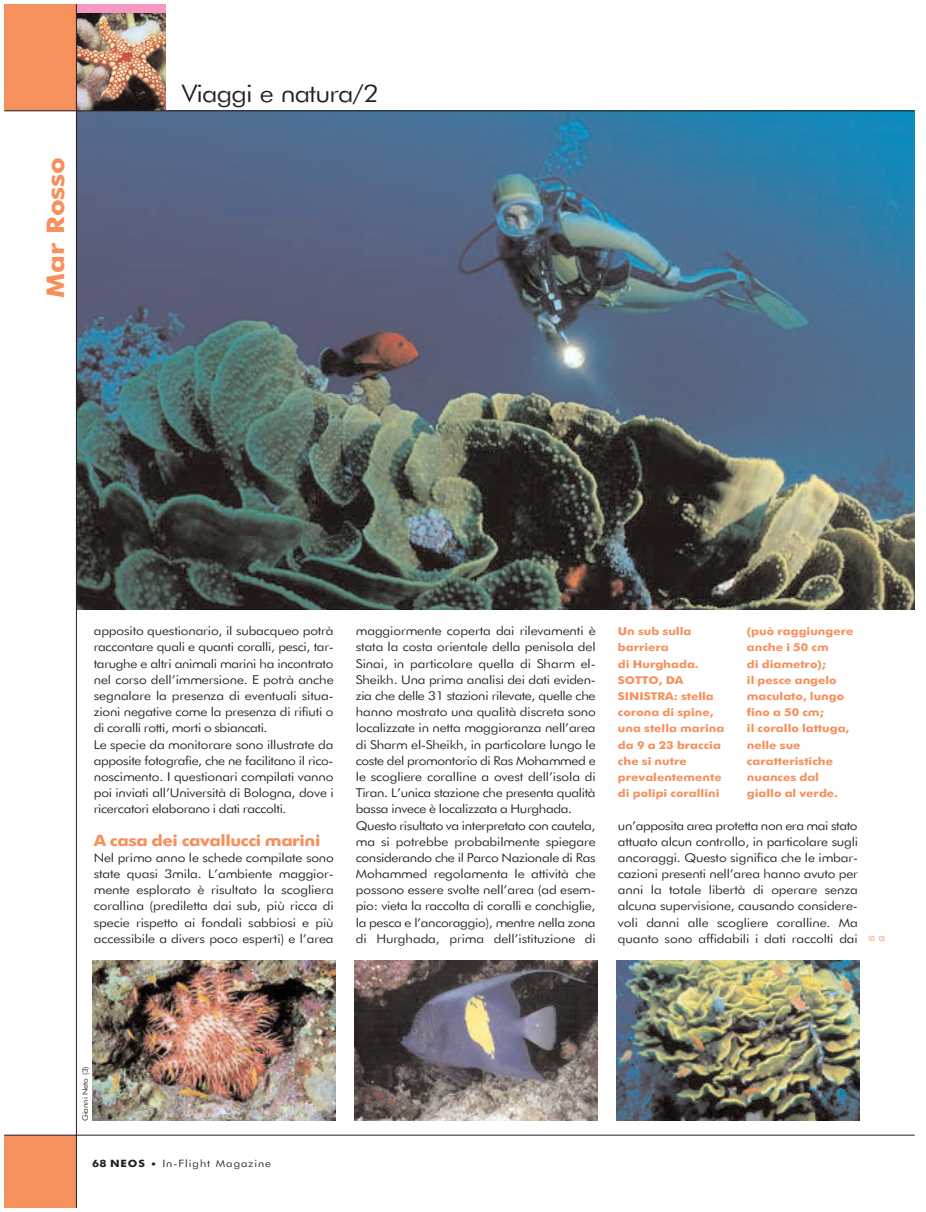
<style>
.page{position:relative;width:926px;height:1212px;background:#fff}
.page>*{position:absolute;margin:0;border:0;box-sizing:border-box;transform-origin:0 0}
.t1{font:300 27px "Neos";letter-spacing:-.03em;color:#231f20}
.t2{font:700 27px "Neos";color:#f6905c}
.t3{font:700 17.25px "Neos";letter-spacing:-.025em;color:#f6905c}
.t4{font:300 13.5px/16.2px "Neos";letter-spacing:-.015em;color:#231f20}
.t5{font:700 12px/16.2px "Neos";color:#f6905c}
.t6{font:12px "Courier";color:#f6905c}
.t7{font:300 11.25px "Neos";letter-spacing:.09em;color:#231f20}
.t8{font:300 8.25px "Neos";letter-spacing:-.02em;color:#231f20}
.s1{font-weight:700}
.s2{font-weight:700;font-size:12px}
</style>
<div class="page">
<img style="left:77px;top:111px;width:837px;height:499px">
<div style="left:77px;top:4px;width:89px;height:107px;background:#f499c2"></div>
<img style="left:77px;top:13px;width:89px;height:97px">
<div style="left:4px;top:4px;width:73px;height:106px;background:#f6905c"></div>
<div style="left:4px;top:1135px;width:73px;height:73px;background:#f6905c"></div>
<hr style="left:76px;top:4px;width:1px;height:1204px;background:#231f20">
<hr style="left:4px;top:1135px;width:910px;height:1px;background:#231f20">
<hr style="left:4px;top:110px;width:910px;height:1px;background:#231f20">
<img style="left:616px;top:960px;width:243px;height:161px">
<img style="left:92px;top:960px;width:243px;height:161px">
<img style="left:354px;top:960px;width:243px;height:161px">
<h1 class="t2" style="left:46px;top:298px;width:143px;rotate:-90deg">Mar Rosso</h1>
<h1 class="t1" style="left:182px;top:83px;width:199px">Viaggi e natura/2</h1>
<p class="t4" style="left:94px;top:624px;width:241px">apposito questionario, il subacqueo potrà raccontare quali e quanti coralli, pesci, tar&shy;tarughe e altri animali marini ha incontrato nel corso dell’immersione. E potrà anche segnalare la presenza di eventuali situa&shy;zioni negative come la presenza di rifiuti o di coralli rotti, morti o sbiancati.<br>Le specie da monitorare sono illustrate da apposite fotografie, che ne facilitano il rico&shy;noscimento. I questionari compilati vanno poi inviati all’Università di Bologna, dove i ricercatori elaborano i dati raccolti.</p>
<p class="t3" style="left:94px;top:834px;width:228px">A casa dei cavallucci marini</p>
<p class="t4" style="left:94px;top:850px;width:241px;text-align:justify">Nel primo anno le schede compilate sono state quasi 3mila. L’ambiente maggior&shy;mente esplorato è risultato la scogliera corallina (prediletta dai sub, più ricca di specie rispetto ai fondali sabbiosi e più accessibile a divers poco esperti) e l’area</p>
<p class="t4" style="left:356px;top:624px;width:241px">maggiormente coperta dai rilevamenti è stata la costa orientale della penisola del Sinai, in particolare quella di Sharm el-Sheikh. Una prima analisi dei dati eviden&shy;zia che delle 31 stazioni rilevate, quelle che hanno mostrato una qualità discreta sono localizzate in netta maggioranza nell’area di Sharm el-Sheikh, in particolare lungo le coste del promontorio di Ras Mohammed e le scogliere coralline a ovest dell’isola di Tiran. L’unica stazione che presenta qualità bassa invece è localizzata a Hurghada.<br>Questo risultato va interpretato con cautela, ma si potrebbe probabilmente spiegare considerando che il Parco Nazionale di Ras Mohammed regolamenta le attività che possono essere svolte nell’area (ad esem&shy;pio: vieta la raccolta di coralli e conchiglie, la pesca e l’ancoraggio), mentre nella zona di Hurghada, prima dell’istituzione di</p>
<p class="t5" style="left:618px;top:624px;width:108px">Un sub sulla barriera<br>di Hurghada.<br>SOTTO, DA<br>SINISTRA: stella corona di spine, una stella marina da 9 a 23 braccia che si nutre prevalentemente di polipi corallini</p>
<p class="t5" style="left:747px;top:624px;width:108px">(può raggiungere anche i 50 cm<br>di diametro);<br>il pesce angelo maculato, lungo fino a 50 cm;<br>il corallo lattuga, nelle sue caratteristiche nuances dal giallo al verde.</p>
<p class="t4" style="left:618px;top:818px;width:241px;text-align:justify">un’apposita area protetta non era mai stato attuato alcun controllo, in particolare sugli ancoraggi. Questo significa che le imbar&shy;cazioni presenti nell’area hanno avuto per anni la totale libertà di operare senza alcuna supervisione, causando considere&shy;voli danni alle scogliere coralline. Ma quanto sono affidabili i dati raccolti dai</p>
<p class="t6" style="left:876px;top:935px;width:9px;rotate:90deg">s</p>
<p class="t6" style="left:887px;top:935px;width:9px;rotate:90deg">s</p>
<p class="t8" style="left:82px;top:1121px;width:56px;rotate:-90deg">Gianni Neto (3)</p>
<p class="t7" style="left:92px;top:1159px;width:180px"><span class="s1">68 NEOS</span> <span class="s2">•</span> In-Flight Magazine</p>
</div>
